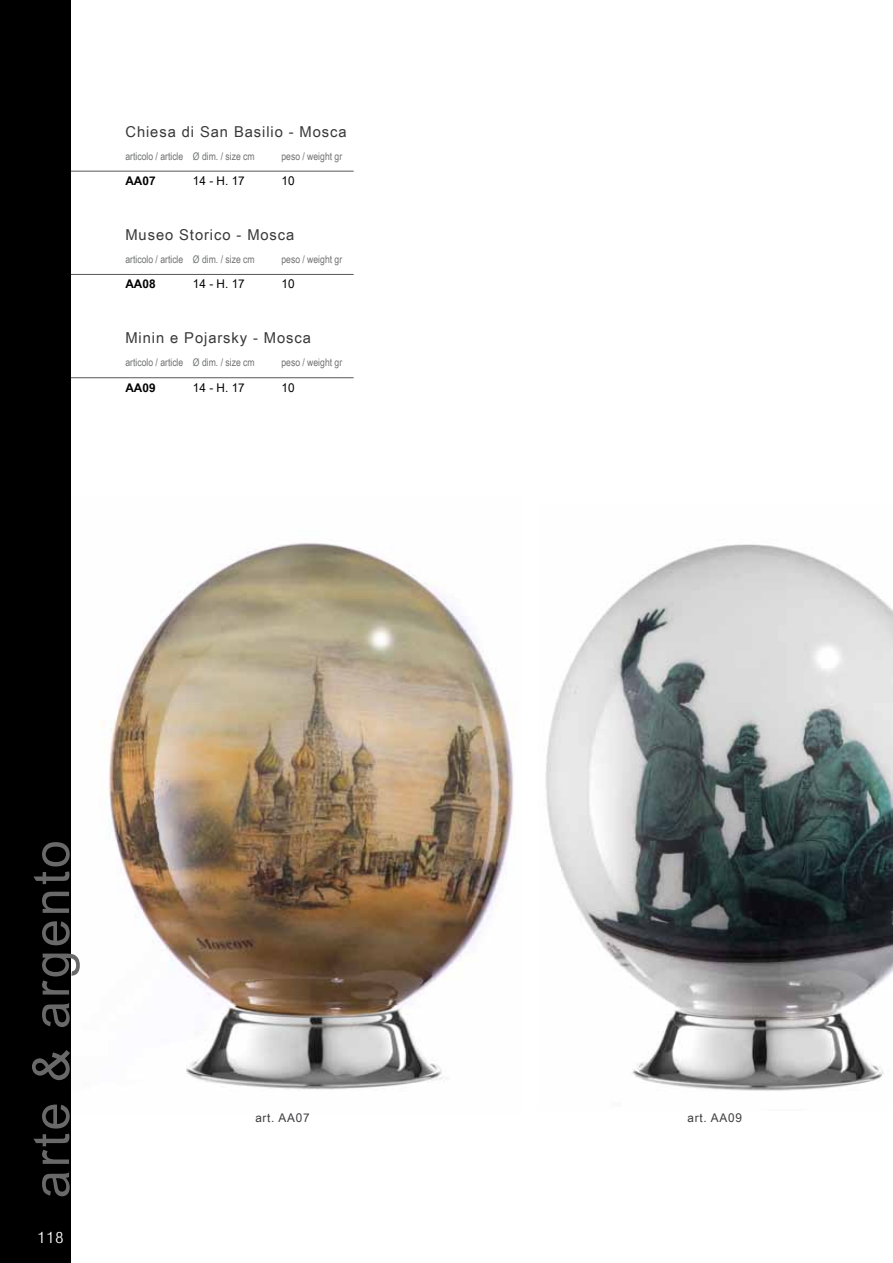
<style>
.page{position:relative;width:893px;height:1263px;background:#fff}
.page>*{position:absolute;margin:0;border:0;box-sizing:border-box;transform-origin:0 0}
.t1{font:51px "Arial Narrow";color:#696969;scale:1.2 1}
.t2{font:15px "Arial Narrow";letter-spacing:.05em;color:#393839;scale:1.2 1}
.t3{font:300 condensed 15px "Helvetica";color:#fff;scale:1.2 1}
.t4{font:12px "Arial Narrow";color:#000;scale:1.2 1}
.t5{font:12px "Arial Narrow";color:#3e3d40;scale:1.2 1}
.t6{font:700 12px "Arial Narrow";color:#000;scale:1.2 1}
.t7{font:10.5px "Arial Narrow";color:#707172}
</style>
<div class="page">
<img style="left:545px;top:544px;width:348px;height:547px">
<img style="left:70px;top:495px;width:445px;height:619px">
<hr style="left:70px;top:274px;width:284px;height:1px;background:#58585a">
<hr style="left:70px;top:377px;width:284px;height:1px;background:#58585a">
<hr style="left:70px;top:171px;width:284px;height:1px;background:#58585a">
<div style="left:0;top:0;width:70px;height:1263px;background:#000"></div>
<h2 class="t2" style="left:125px;top:120px;width:186px">Chiesa di San Basilio - Mosca</h2>
<p class="t6" style="left:125px;top:172px;width:27px">AA07</p>
<p class="t4" style="left:193px;top:172px;width:45px">14 - H. 17</p>
<p class="t4" style="left:281px;top:172px;width:12px">10</p>
<p class="t7" style="left:125px;top:148px;width:131px">articolo / article Ø dim. / size cm</p>
<p class="t7" style="left:281px;top:148px;width:62px">peso / weight gr</p>
<h2 class="t2" style="left:125px;top:223px;width:142px">Museo Storico - Mosca</h2>
<p class="t6" style="left:125px;top:275px;width:27px">AA08</p>
<p class="t4" style="left:193px;top:275px;width:45px">14 - H. 17</p>
<p class="t4" style="left:281px;top:275px;width:12px">10</p>
<p class="t7" style="left:125px;top:251px;width:131px">articolo / article Ø dim. / size cm</p>
<p class="t7" style="left:281px;top:251px;width:62px">peso / weight gr</p>
<h2 class="t2" style="left:125px;top:327px;width:156px">Minin e Pojarsky - Mosca</h2>
<p class="t6" style="left:125px;top:378px;width:27px">AA09</p>
<p class="t4" style="left:193px;top:379px;width:45px">14 - H. 17</p>
<p class="t4" style="left:281px;top:379px;width:12px">10</p>
<p class="t7" style="left:125px;top:355px;width:131px">articolo / article Ø dim. / size cm</p>
<p class="t7" style="left:281px;top:355px;width:62px">peso / weight gr</p>
<h1 class="t1" style="left:14px;top:1198px;width:300px;rotate:-90deg">arte &amp; argento</h1>
<h2 class="t3" style="left:38px;top:1229px;width:23px">118</h2>
<p class="t5" style="left:255px;top:1109px;width:47px">art. AA07</p>
<p class="t5" style="left:688px;top:1109px;width:47px">art. AA09</p>
</div>
